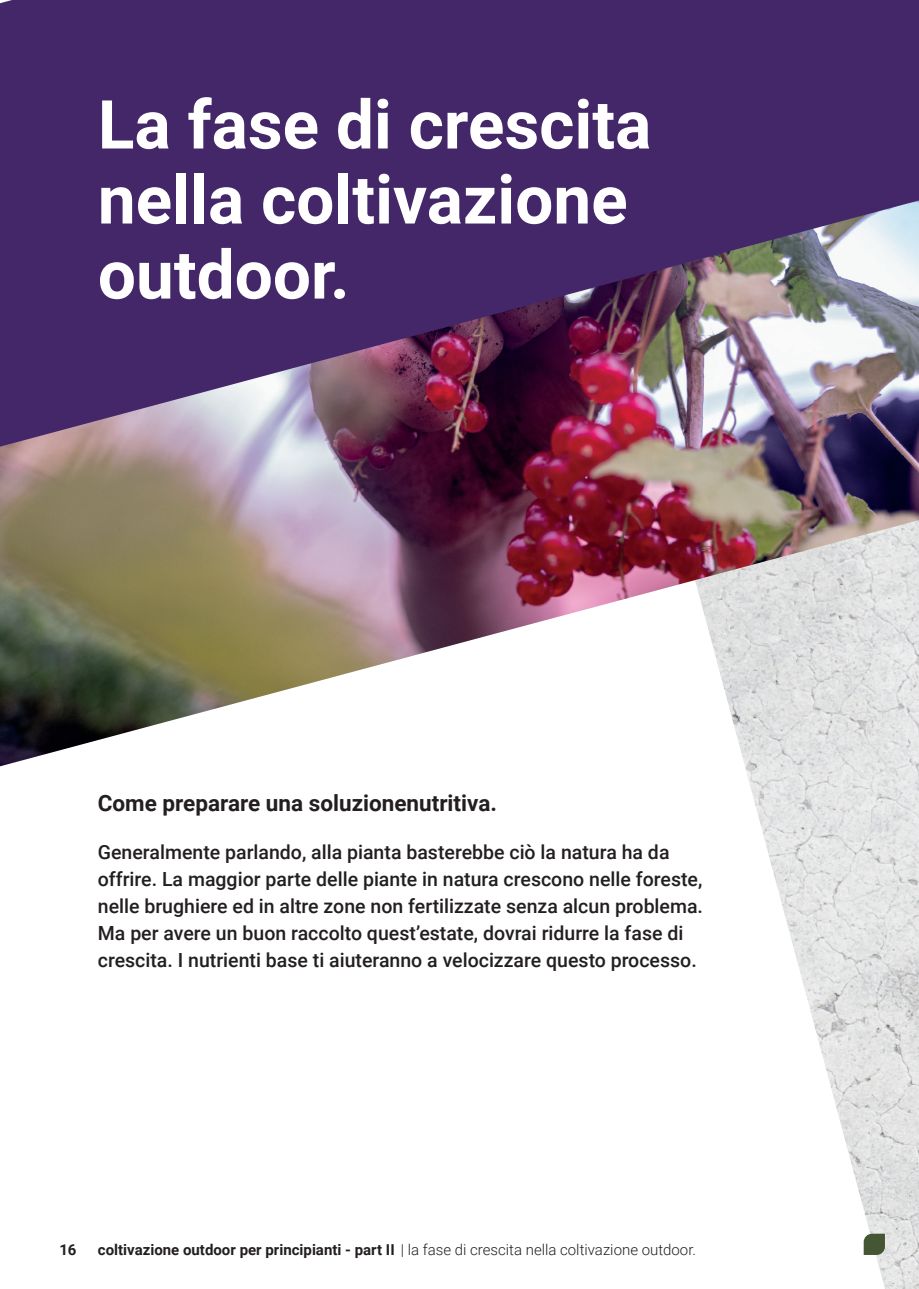
<style>
.page{position:relative;width:919px;height:1289px;background:#fff}
.page>*{position:absolute;margin:0;border:0;box-sizing:border-box;transform-origin:0 0}
.t1{font:700 67.5px/75px "Roboto";color:#fff}
.t2{font:700 22.5px "Roboto";color:#231f20}
.t3{font:500 19.5px/27px "Roboto";color:#231f20}
.t4{font:300 15px "Roboto";color:#231f20}
.t5{font:700 15px "Roboto";color:#231f20}
.s1{font-weight:700}
</style>
<div class="page">
<svg style="left:746px;top:769px;width:138px;height:515px"></svg>
<svg style="left:863px;top:1233px;width:21px;height:21px"></svg>
<img style="left:0;top:471px;width:918px;height:295px">
<img style="left:0;top:0;width:918px;height:471px">
<h1 class="t1" style="left:98px;top:84px;width:555px">La fase di crescita nella coltivazione outdoor.</h1>
<p class="t2" style="left:98px;top:787px;width:400px">Come preparare una soluzionenutritiva.</p>
<p class="t3" style="left:98px;top:838px;width:606px">Generalmente parlando, alla pianta basterebbe ciò la natura ha da offrire. La maggior parte delle piante in natura crescono nelle foreste, nelle brughiere ed in altre zone non fertilizzate senza alcun problema.<br>Ma per avere un buon raccolto quest’estate, dovrai ridurre la fase di crescita. I nutrienti base ti aiuteranno a velocizzare questo processo.</p>
<p class="t5" style="left:59px;top:1238px;width:19px">16</p>
<p class="t4" style="left:98px;top:1238px;width:599px"><span class="s1">coltivazione outdoor per principianti - part II</span> | la fase di crescita nella coltivazione outdoor.</p>
</div>
